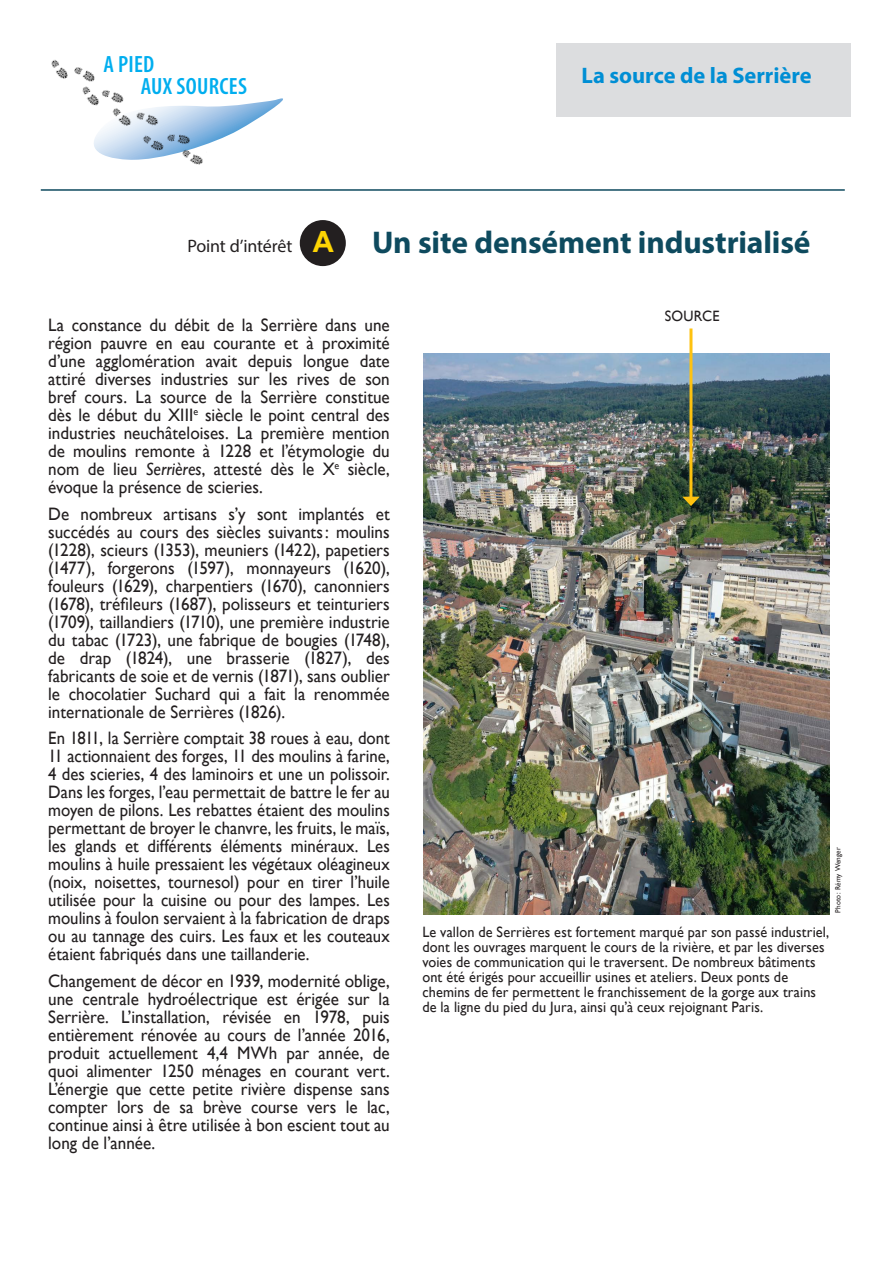
<style>
.page{position:relative;width:893px;height:1263px;background:#fff}
.page>*{position:absolute;margin:0;border:0;box-sizing:border-box;transform-origin:0 0}
.Titre_excursion{font:700 31.5px "Myriad Pro";letter-spacing:-.005em;color:#0e4a5e}
.t1{font:700 29.25px "Arial";color:#fed503}
.t2{font:600 condensed 23.7px/22.5px "Myriad Pro";letter-spacing:.01em;color:#00aeef}
.Titre_excursion-2{font:700 22.5px "Myriad Pro";color:#008ed4}
.texte_de_base{font:18px/18px "Gill Sans";color:#231f20;text-align:justify;scale:.95 1}
.texte_de_base-2{font:18px/18px "Gill Sans";color:#231f20;text-align:justify;scale:.93 1}
.Titre_excursion-3{font:18px "Myriad Pro";letter-spacing:-.01em;color:#231f20}
.Légendes{font:15px/15px "Gill Sans";letter-spacing:.01em;color:#231f20;scale:.95 1}
.Légendes-2{font:7.5px "Gill Sans";letter-spacing:.025em;color:#231f20;scale:.95 1}
.s1{font-style:italic}
</style>
<div class="page">
<svg style="left:213px;top:98px;width:70px;height:44px"></svg>
<img style="left:40px;top:60px;width:173px;height:131px">
<div style="left:300px;top:220px;width:46px;height:46px;background:#231f20;border-radius:50%"></div>
<hr style="left:41px;top:189px;width:804px;height:2px;background:#0e4a5e">
<img style="left:424px;top:353px;width:405px;height:561px">
<hr style="left:689px;top:328px;width:3px;height:171px;background:#fec210">
<svg style="left:682px;top:497px;width:18px;height:9px"></svg>
<div style="left:557px;top:44px;width:294px;height:73px;background:#dcdddf"></div>
<p class="t2" style="left:141px;top:53px;width:108px;text-indent:-37px">A PIED<br>AUX SOURCES</p>
<p class="Titre_excursion-2" style="left:581px;top:61px;width:232px">La source de la Serrière</p>
<p class="Titre_excursion-3" style="left:187px;top:235px;width:106px">Point d’intérêt</p>
<p class="t1" style="left:313px;top:223px;width:23px">A</p>
<p class="Titre_excursion" style="left:372px;top:222px;width:440px">Un site densément industrialisé</p>
<p class="texte_de_base" style="left:48px;top:316px;width:361px">La constance du débit de la Serrière dans une région pauvre en eau courante et à proximité d’une agglomération avait depuis longue date attiré diverses industries sur les rives de son bref cours. La source de la Serrière constitue dès le début du XIII<sup>e</sup> siècle le point central des industries neuchâteloises. La première mention de moulins remonte à 1228 et l’étymologie du nom de lieu <span class="s1">Serrières</span>, attesté dès le X<sup>e</sup> siècle, évoque la présence de scieries.</p>
<p class="texte_de_base" style="left:48px;top:505px;width:361px">De nombreux artisans s’y sont implantés et succédés au cours des siècles suivants: moulins (1228), scieurs (1353), meuniers (1422), papetiers (1477), forgerons (1597), monnayeurs (1620), fouleurs (1629), charpentiers (1670), canonniers (1678), tréfileurs (1687), polisseurs et teinturiers (1709), taillandiers (1710), une première industrie du tabac (1723), une fabrique de bougies (1748), de drap (1824), une brasserie (1827), des fabricants de soie et de vernis (1871), sans oublier le chocolatier Suchard qui a fait la renommée internationale de Serrières (1826).</p>
<p class="texte_de_base-2" style="left:48px;top:729px;width:369px">En 1811, la Serrière comptait 38 roues à eau, dont 11 actionnaient des forges, 11 des moulins à farine, 4 des scieries, 4 des laminoirs et une un polissoir.<br>Dans les forges, l’eau permettait de battre le fer au moyen de pilons. Les rebattes étaient des moulins permettant de broyer le chanvre, les fruits, le maïs, les glands et différents éléments minéraux. Les moulins à huile pressaient les végétaux oléagineux (noix, noisettes, tournesol) pour en tirer l’huile utilisée pour la cuisine ou pour des lampes. Les moulins à foulon servaient à la fabrication de draps ou au tannage des cuirs. Les faux et les couteaux étaient fabriqués dans une taillanderie.</p>
<p class="texte_de_base" style="left:48px;top:972px;width:361px">Changement de décor en 1939, modernité oblige, une centrale hydroélectrique est érigée sur la Serrière. L’installation, révisée en 1978, puis entièrement rénovée au cours de l’année 2016, produit actuellement 4,4 MWh par année, de quoi alimenter 1250 ménages en courant vert.<br>L’énergie que cette petite rivière dispense sans compter lors de sa brève course vers le lac, continue ainsi à être utilisée à bon escient tout au long de l’année.</p>
<p class="Légendes" style="left:665px;top:308px;width:59px">SOURCE</p>
<p class="Légendes-2" style="left:833px;top:913px;width:71px;rotate:-90deg">Photo: Rémy Wenger</p>
<p class="Légendes" style="left:422px;top:925px;width:430px">Le vallon de Serrières est fortement marqué par son passé industriel, dont les ouvrages marquent le cours de la rivière, et par les diverses voies de communication qui le traversent. De nombreux bâtiments ont été érigés pour accueillir usines et ateliers. Deux ponts de chemins de fer permettent le franchissement de la gorge aux trains de la ligne du pied du Jura, ainsi qu’à ceux rejoignant Paris.</p>
</div>
